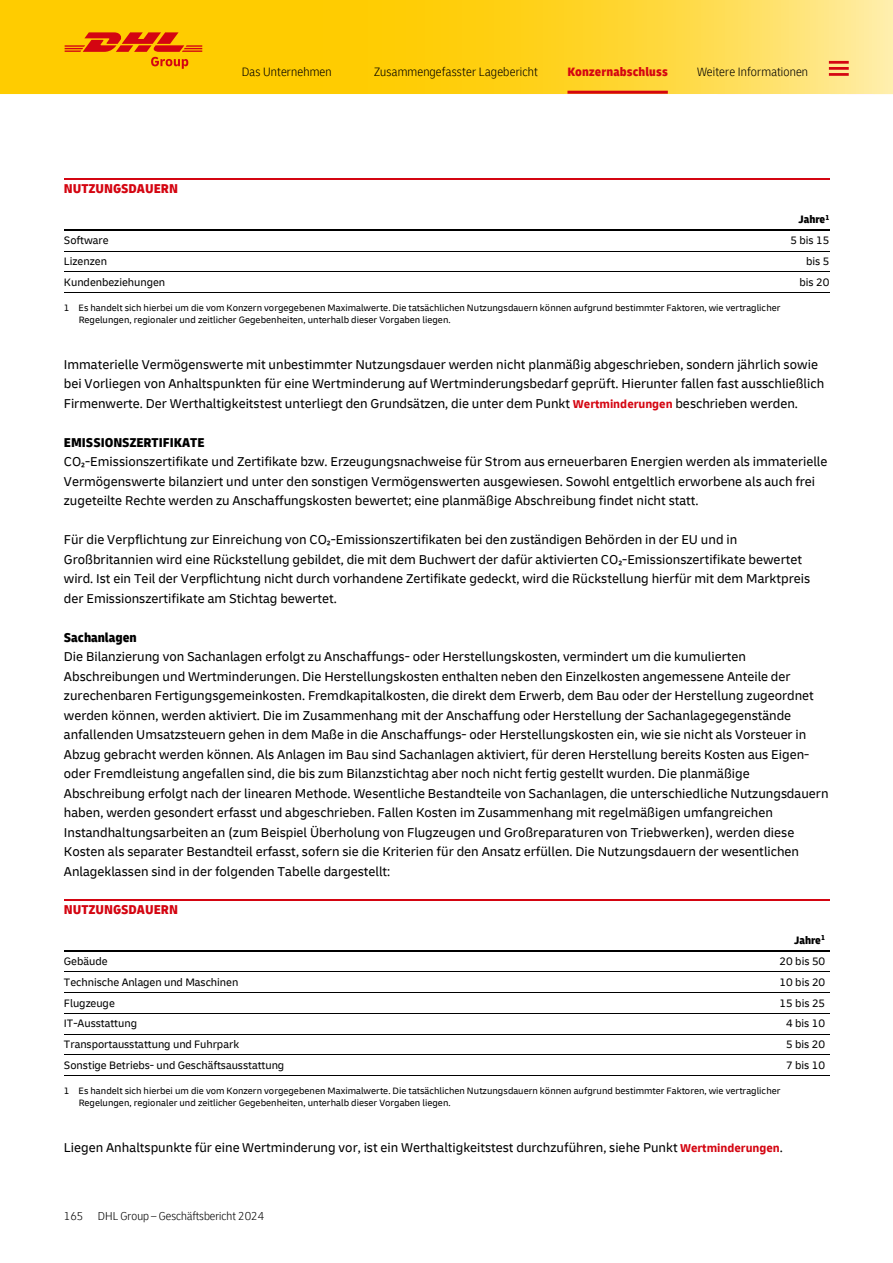
<style>
.page{position:relative;width:893px;height:1263px;background:#fff}
.page>*{position:absolute;margin:0;border:0;box-sizing:border-box;transform-origin:0 0}
.t1{font:13.5px/19.5px "Delivery";color:#000}
.t2{font:900 13.5px "Delivery Cd";color:#d40511}
.t3{font:300 condensed 12.75px "Delivery";letter-spacing:.01em;color:#000}
.t4{font:900 condensed 12.75px "Delivery";letter-spacing:.01em;color:#d40511}
.t5{font:300 12px "Delivery Cd";letter-spacing:-.005em;color:#000}
.t6{font:11.4px "Delivery";letter-spacing:-.005em;color:#000}
.t7{font:900 11.4px "Delivery Cd";color:#000}
.t8{font:9.75px/12px "Delivery";color:#000}
.s1{font-weight:700;font-size:12px;color:#d40511}
.s2{font-family:"Delivery Cd";font-weight:900}
</style>
<div class="page">
<hr style="left:64px;top:179px;width:765px;height:1px;background:#d40511">
<hr style="left:64px;top:230px;width:765px;height:1px;background:#000">
<hr style="left:64px;top:251px;width:765px;height:1px;background:#000">
<hr style="left:64px;top:271px;width:765px;height:1px;background:#000">
<hr style="left:64px;top:292px;width:765px;height:1px;background:#000">
<hr style="left:64px;top:899px;width:765px;height:1px;background:#d40511">
<hr style="left:64px;top:950px;width:765px;height:1px;background:#000">
<hr style="left:64px;top:971px;width:765px;height:1px;background:#000">
<hr style="left:64px;top:992px;width:765px;height:1px;background:#000">
<hr style="left:64px;top:1013px;width:765px;height:1px;background:#000">
<hr style="left:64px;top:1034px;width:765px;height:1px;background:#000">
<hr style="left:64px;top:1054px;width:765px;height:1px;background:#000">
<hr style="left:64px;top:1075px;width:765px;height:1px;background:#000">
<svg style="left:0;top:0;width:893px;height:94px;background:#fed327"></svg>
<div style="left:65px;top:27px;width:137px;height:45px;background:#fc0"></div>
<svg style="left:65px;top:32px;width:137px;height:37px"></svg>
<hr style="left:567px;top:91px;width:101px;height:3px;background:#d40511">
<svg style="left:829px;top:61px;width:20px;height:15px"></svg>
<p class="t2" style="left:64px;top:180px;width:116px">NUTZUNGSDAUERN</p>
<p class="t3" style="left:242px;top:64px;width:91px">Das Unternehmen</p>
<p class="t3" style="left:374px;top:64px;width:165px">Zusammengefasster Lagebericht</p>
<p class="t4" style="left:567px;top:63px;width:102px">Konzernabschluss</p>
<p class="t3" style="left:697px;top:64px;width:112px">Weitere Informationen</p>
<p class="t7" style="left:798px;top:212px;width:32px">Jahre<sup>1</sup></p>
<p class="t6" style="left:64px;top:234px;width:46px">Software</p>
<p class="t6" style="left:790px;top:234px;width:41px">5 bis 15</p>
<p class="t6" style="left:64px;top:254px;width:45px">Lizenzen</p>
<p class="t6" style="left:806px;top:254px;width:25px">bis 5</p>
<p class="t6" style="left:64px;top:275px;width:103px">Kundenbeziehungen</p>
<p class="t6" style="left:799px;top:275px;width:32px">bis 20</p>
<p class="t8" style="left:79px;top:302px;width:703px;text-indent:-15px">1 Es handelt sich hierbei um die vom Konzern vorgegebenen Maximalwerte. Die tatsächlichen Nutzungsdauern können aufgrund bestimmter Faktoren, wie vertraglicher<br>Regelungen, regionaler und zeitlicher Gegebenheiten, unterhalb dieser Vorgaben liegen.</p>
<p class="t1" style="left:64px;top:354px;width:762px">Immaterielle Vermögenswerte mit unbestimmter Nutzungsdauer werden nicht planmäßig abgeschrieben, sondern jährlich sowie bei Vorliegen von Anhaltspunkten für eine Wertminderung auf Wertminderungsbedarf geprüft. Hierunter fallen fast ausschließlich<br>Firmenwerte. Der Werthaltigkeitstest unterliegt den Grundsätzen, die unter dem Punkt <span class="s1">Wertminderungen</span> beschrieben werden.</p>
<p class="t1" style="left:64px;top:432px;width:765px"><span class="s2">EMISSIONSZERTIFIKATE<br></span>CO₂-Emissionszertifikate und Zertifikate bzw. Erzeugungsnachweise für Strom aus erneuerbaren Energien werden als immaterielle Vermögenswerte bilanziert und unter den sonstigen Vermögenswerten ausgewiesen. Sowohl entgeltlich erworbene als auch frei zugeteilte Rechte werden zu Anschaffungskosten bewertet; eine planmäßige Abschreibung findet nicht statt.</p>
<p class="t1" style="left:64px;top:530px;width:748px">Für die Verpflichtung zur Einreichung von CO₂-Emissionszertifikaten bei den zuständigen Behörden in der EU und in Großbritannien wird eine Rückstellung gebildet, die mit dem Buchwert der dafür aktivierten CO₂-Emissionszertifikate bewertet wird. Ist ein Teil der Verpflichtung nicht durch vorhandene Zertifikate gedeckt, wird die Rückstellung hierfür mit dem Marktpreis der Emissionszertifikate am Stichtag bewertet.</p>
<p class="t1" style="left:64px;top:627px;width:766px"><span class="s2">Sachanlagen<br></span>Die Bilanzierung von Sachanlagen erfolgt zu Anschaffungs- oder Herstellungskosten, vermindert um die kumulierten Abschreibungen und Wertminderungen. Die Herstellungskosten enthalten neben den Einzelkosten angemessene Anteile der zurechenbaren Fertigungsgemeinkosten. Fremdkapitalkosten, die direkt dem Erwerb, dem Bau oder der Herstellung zugeordnet werden können, werden aktiviert. Die im Zusammenhang mit der Anschaffung oder Herstellung der Sachanlagegegenstände anfallenden Umsatzsteuern gehen in dem Maße in die Anschaffungs- oder Herstellungskosten ein, wie sie nicht als Vorsteuer in Abzug gebracht werden können. Als Anlagen im Bau sind Sachanlagen aktiviert, für deren Herstellung bereits Kosten aus Eigen&shy;oder Fremdleistung angefallen sind, die bis zum Bilanzstichtag aber noch nicht fertig gestellt wurden. Die planmäßige Abschreibung erfolgt nach der linearen Methode. Wesentliche Bestandteile von Sachanlagen, die unterschiedliche Nutzungsdauern haben, werden gesondert erfasst und abgeschrieben. Fallen Kosten im Zusammenhang mit regelmäßigen umfangreichen Instandhaltungsarbeiten an (zum Beispiel Überholung von Flugzeugen und Großreparaturen von Triebwerken), werden diese Kosten als separater Bestandteil erfasst, sofern sie die Kriterien für den Ansatz erfüllen. Die Nutzungsdauern der wesentlichen Anlageklassen sind in der folgenden Tabelle dargestellt:</p>
<p class="t2" style="left:64px;top:901px;width:116px">NUTZUNGSDAUERN</p>
<p class="t7" style="left:794px;top:933px;width:32px">Jahre<sup>1</sup></p>
<p class="t6" style="left:64px;top:954px;width:45px">Gebäude</p>
<p class="t6" style="left:780px;top:954px;width:47px">20 bis 50</p>
<p class="t6" style="left:64px;top:975px;width:176px">Technische Anlagen und Maschinen</p>
<p class="t6" style="left:780px;top:975px;width:47px">10 bis 20</p>
<p class="t6" style="left:64px;top:996px;width:53px">Flugzeuge</p>
<p class="t6" style="left:780px;top:996px;width:47px">15 bis 25</p>
<p class="t6" style="left:64px;top:1017px;width:75px">IT-Ausstattung</p>
<p class="t6" style="left:786px;top:1017px;width:41px">4 bis 10</p>
<p class="t6" style="left:64px;top:1037px;width:177px">Transportausstattung und Fuhrpark</p>
<p class="t6" style="left:786px;top:1037px;width:41px">5 bis 20</p>
<p class="t6" style="left:64px;top:1058px;width:222px">Sonstige Betriebs- und Geschäftsausstattung</p>
<p class="t6" style="left:786px;top:1058px;width:41px">7 bis 10</p>
<p class="t8" style="left:79px;top:1084px;width:703px;text-indent:-15px">1 Es handelt sich hierbei um die vom Konzern vorgegebenen Maximalwerte. Die tatsächlichen Nutzungsdauern können aufgrund bestimmter Faktoren, wie vertraglicher<br>Regelungen, regionaler und zeitlicher Gegebenheiten, unterhalb dieser Vorgaben liegen.</p>
<p class="t1" style="left:64px;top:1137px;width:720px">Liegen Anhaltspunkte für eine Wertminderung vor, ist ein Werthaltigkeitstest durchzuführen, siehe Punkt <span class="s1">Wertminderungen</span>.</p>
<p class="t5" style="left:64px;top:1209px;width:202px">165 DHL Group – Geschäftsbericht 2024</p>
</div>
